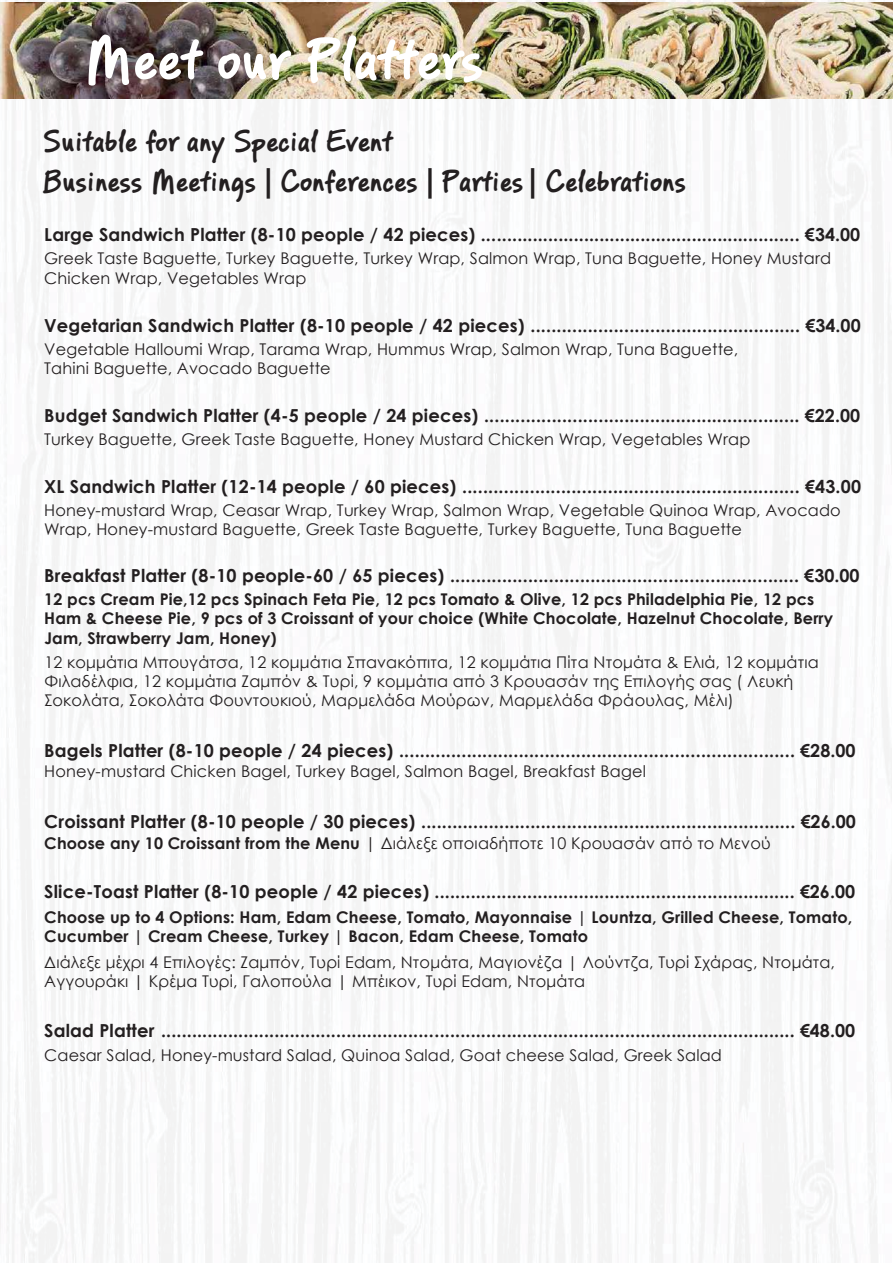
<style>
.page{position:relative;width:893px;height:1263px;background:#fff}
.page>*{position:absolute;margin:0;border:0;box-sizing:border-box;transform-origin:0 0}
.t1{font:700 60px "PF Reminder Pro";letter-spacing:-.015em;color:#fff}
.t2{font:700 30.45px/39.5px "PF Reminder Pro";letter-spacing:-.015em;color:#231f20}
.t3{font:700 18px "Century Gothic";letter-spacing:.01em;color:#231f20}
.t4{font:16.2px/19.4px "Century Gothic";letter-spacing:.01em;color:#231f20}
.t5{font:700 16.2px/19.4px "Century Gothic";letter-spacing:.01em;color:#231f20}
.s1{font-family:"Myriad Pro"}
.s2{font-weight:700}
</style>
<div class="page">
<img style="left:1px;top:0;width:891px;height:1263px">
<img style="left:0;top:2px;width:893px;height:96px">
<h1 class="t1" style="left:84px;top:22px;width:402px">Meet our Platters</h1>
<h2 class="t2" style="left:42px;top:123px;width:645px">Suitable for any Special Event<br>Business Meetings <span class="s1">|</span> Conferences <span class="s1">|</span> Parties <span class="s1">|</span> Celebrations</h2>
<p class="t3" style="left:44px;top:221px;width:817px">Large Sandwich Platter (8-10 people / 42 pieces) .............................................................. €34.00</p>
<p class="t4" style="left:44px;top:249px;width:788px">Greek Taste Baguette, Turkey Baguette, Turkey Wrap, Salmon Wrap, Tuna Baguette, Honey Mustard<br>Chicken Wrap, Vegetables Wrap</p>
<p class="t3" style="left:44px;top:311px;width:818px">Vegetarian Sandwich Platter (8-10 people / 42 pieces) .................................................... €34.00</p>
<p class="t4" style="left:44px;top:339px;width:696px">Vegetable Halloumi Wrap, Tarama Wrap, Hummus Wrap, Salmon Wrap, Tuna Baguette,<br>Tahini Baguette, Avocado Baguette</p>
<p class="t3" style="left:44px;top:402px;width:817px">Budget Sandwich Platter (4-5 people / 24 pieces) ............................................................. €22.00</p>
<p class="t4" style="left:44px;top:429px;width:708px">Turkey Baguette, Greek Taste Baguette, Honey Mustard Chicken Wrap, Vegetables Wrap</p>
<p class="t3" style="left:44px;top:473px;width:818px">XL Sandwich Platter (12-14 people / 60 pieces) ................................................................. €43.00</p>
<p class="t4" style="left:44px;top:500px;width:798px">Honey-mustard Wrap, Ceasar Wrap, Turkey Wrap, Salmon Wrap, Vegetable Quinoa Wrap, Avocado<br>Wrap, Honey-mustard Baguette, Greek Taste Baguette, Turkey Baguette, Tuna Baguette</p>
<p class="t3" style="left:44px;top:562px;width:817px">Breakfast Platter (8-10 people-60 / 65 pieces) ................................................................... €30.00</p>
<p class="t5" style="left:44px;top:589px;width:790px">12 pcs Cream Pie,12 pcs Spinach Feta Pie, 12 pcs Tomato &amp; Olive, 12 pcs Philadelphia Pie, 12 pcs<br>Ham &amp; Cheese Pie, 9 pcs of 3 Croissant of your choice (White Chocolate, Hazelnut Chocolate, Berry<br>Jam, Strawberry Jam, Honey)</p>
<p class="t4" style="left:44px;top:652px;width:776px">12 κομμάτια Μπουγάτσα, 12 κομμάτια Σπανακόπιτα, 12 κομμάτια Πίτα Ντομάτα &amp; Ελιά, 12 κομμάτια<br>Φιλαδέλφια, 12 κομμάτια Ζαμπόν &amp; Τυρί, 9 κομμάτια από 3 Κρουασάν της Επιλογής σας ( Λευκή<br>Σοκολάτα, Σοκολάτα Φουντουκιού, Μαρμελάδα Μούρων, Μαρμελάδα Φράουλας, Μέλι)</p>
<p class="t3" style="left:44px;top:737px;width:813px">Bagels Platter (8-10 people / 24 pieces) ............................................................................ €28.00</p>
<p class="t4" style="left:44px;top:761px;width:603px">Honey-mustard Chicken Bagel, Turkey Bagel, Salmon Bagel, Breakfast Bagel</p>
<p class="t3" style="left:44px;top:808px;width:813px">Croissant Platter (8-10 people / 30 pieces) ........................................................................ €26.00</p>
<p class="t4" style="left:44px;top:833px;width:728px"><span class="s2">Choose any 10 Croissant from the Menu</span> | Διάλεξε οποιaδήποτε 10 Κρουασάν από το Μενού</p>
<p class="t3" style="left:44px;top:878px;width:812px">Slice-Toast Platter (8-10 people / 42 pieces) ...................................................................... €26.00</p>
<p class="t5" style="left:44px;top:907px;width:809px">Choose up to 4 Options: Ham, Edam Cheese, Tomato, Mayonnaise | Lountza, Grilled Cheese, Tomato,<br>Cucumber | Cream Cheese, Turkey | Bacon, Edam Cheese, Tomato</p>
<p class="t4" style="left:44px;top:952px;width:792px">Διάλεξε μέχρι 4 Επιλογές: Ζαμπόν, Τυρί Edam, Ντομάτα, Μαγιονέζα | Λούντζα, Τυρί Σχάρας, Ντομάτα,<br>Αγγουράκι | Κρέμα Τυρί, Γαλοπούλα | Μπέικον, Τυρί Edam, Ντομάτα</p>
<p class="t3" style="left:44px;top:1017px;width:812px">Salad Platter ........................................................................................................................... €48.00</p>
<p class="t4" style="left:44px;top:1045px;width:679px">Caesar Salad, Honey-mustard Salad, Quinoa Salad, Goat cheese Salad, Greek Salad</p>
</div>
